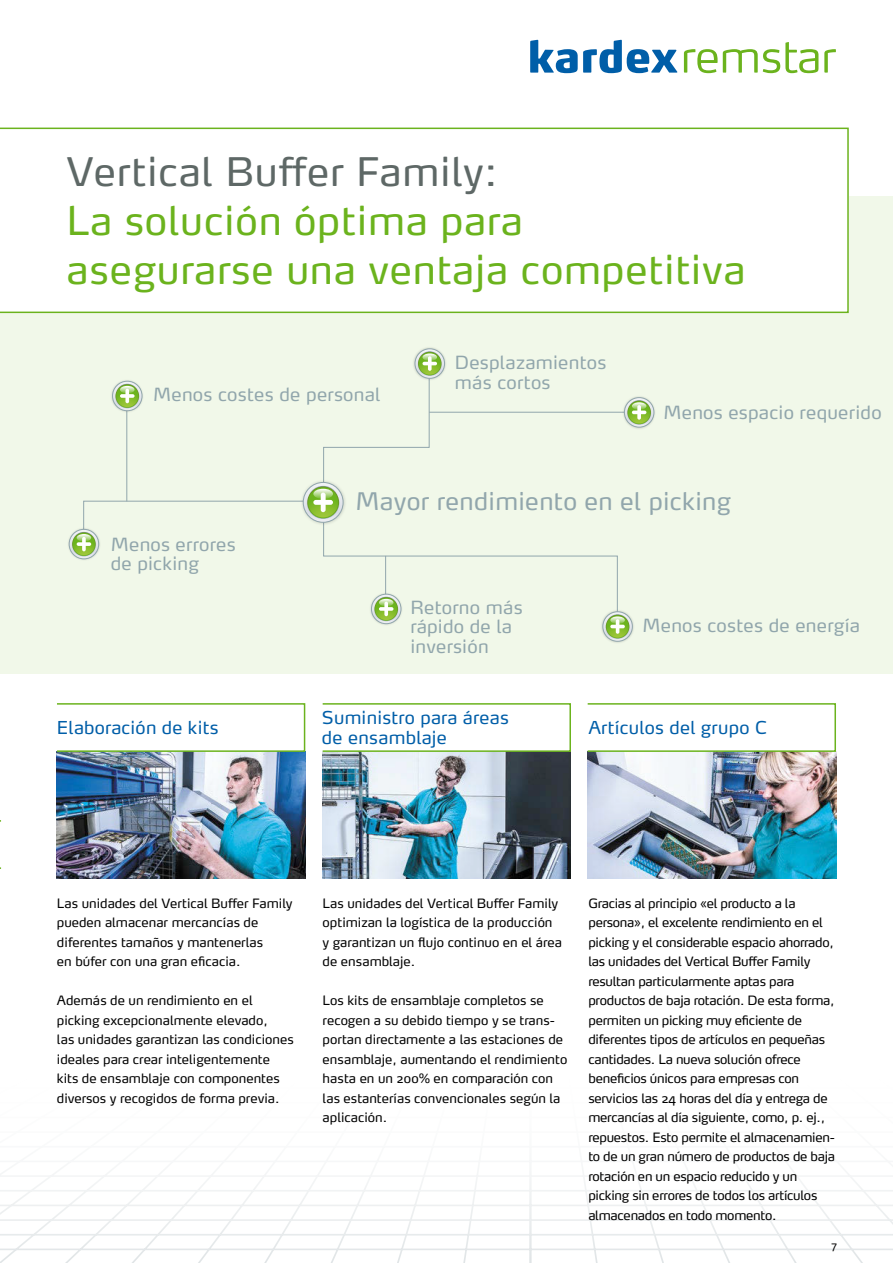
<style>
.page{position:relative;width:893px;height:1263px;background:#fff}
.page>*{position:absolute;margin:0;border:0;box-sizing:border-box;transform-origin:0 0}
.t1{font:39px/48.8px "Max Pro";letter-spacing:.02em;color:#6bb31d}
.t2{font:39px "Max Pro";letter-spacing:.02em;color:#5e6866}
.t3{font:24px "Max Pro";letter-spacing:.015em;color:#91a6ac}
.t4{font:18px/19.5px "Max Pro";letter-spacing:.015em;color:#91a6ac}
.t5{font:17.7px/19.5px "Max Pro";letter-spacing:.015em;color:#005ea8}
.t6{font:12.75px/19.5px "Max Pro";letter-spacing:-.005em;color:#000}
.t7{font:10.5px "Max Pro";color:#000}
</style>
<div class="page">
<svg style="left:0;top:1172px;width:893px;height:91px"></svg>
<svg style="left:530px;top:40px;width:147px;height:33px"></svg>
<svg style="left:684px;top:42px;width:152px;height:31px"></svg>
<div style="left:0;top:196px;width:893px;height:478px;background:#f1f8e9"></div>
<div style="left:0;top:128px;width:848px;height:184px;background:#fff"></div>
<div style="left:0;top:128px;width:849px;height:185px;border:2px solid #6bb31d"></div>
<svg style="left:323px;top:381px;width:295px;height:228px"></svg>
<hr style="left:126px;top:408px;width:1px;height:93px;background:#91a6ac">
<hr style="left:429px;top:412px;width:203px;height:1px;background:#91a6ac">
<hr style="left:385px;top:556px;width:1px;height:39px;background:#91a6ac">
<div style="left:413px;top:346px;width:34px;height:35px;background:#000;opacity:.2"></div>
<svg style="left:415px;top:349px;width:30px;height:29px"></svg>
<div style="left:415px;top:349px;width:30px;height:29px;border:1px solid #91a6ac;border-radius:50%"></div>
<div style="left:300px;top:479px;width:47px;height:47px;background:#000;opacity:.2"></div>
<svg style="left:303px;top:482px;width:40px;height:40px"></svg>
<svg style="left:307px;top:486px;width:33px;height:33px"></svg>
<svg style="left:307px;top:486px;width:32px;height:32px"></svg>
<svg style="left:308px;top:487px;width:30px;height:30px"></svg>
<div style="left:303px;top:482px;width:40px;height:40px;border:1px solid #91a6ac;border-radius:50%"></div>
<div style="left:369px;top:592px;width:35px;height:34px;background:#000;opacity:.2"></div>
<svg style="left:371px;top:594px;width:30px;height:30px"></svg>
<div style="left:371px;top:594px;width:30px;height:30px;border:1px solid #91a6ac;border-radius:50%"></div>
<div style="left:622px;top:395px;width:35px;height:35px;background:#000;opacity:.2"></div>
<svg style="left:624px;top:398px;width:30px;height:29px"></svg>
<svg style="left:627px;top:400px;width:24px;height:25px"></svg>
<svg style="left:627px;top:401px;width:24px;height:23px"></svg>
<svg style="left:628px;top:401px;width:22px;height:22px"></svg>
<svg style="left:632px;top:402px;width:14px;height:18px"></svg>
<div style="left:624px;top:397px;width:30px;height:30px;border:1px solid #91a6ac;border-radius:50%"></div>
<div style="left:600px;top:609px;width:35px;height:35px;background:#000;opacity:.2"></div>
<svg style="left:603px;top:612px;width:29px;height:29px"></svg>
<svg style="left:605px;top:614px;width:25px;height:25px"></svg>
<svg style="left:606px;top:615px;width:23px;height:23px"></svg>
<svg style="left:610px;top:616px;width:15px;height:18px"></svg>
<div style="left:603px;top:612px;width:29px;height:29px;border:1px solid #91a6ac;border-radius:50%"></div>
<div style="left:110px;top:379px;width:35px;height:34px;background:#000;opacity:.2"></div>
<svg style="left:115px;top:384px;width:25px;height:24px"></svg>
<svg style="left:115px;top:384px;width:24px;height:24px"></svg>
<svg style="left:116px;top:385px;width:22px;height:22px"></svg>
<svg style="left:113px;top:381px;width:22px;height:30px"></svg>
<div style="left:112px;top:381px;width:30px;height:30px;border:1px solid #91a6ac;border-radius:50%"></div>
<div style="left:67px;top:527px;width:34px;height:34px;background:#000;opacity:.2"></div>
<svg style="left:69px;top:489px;width:264px;height:70px"></svg>
<div style="left:69px;top:529px;width:30px;height:30px;border:1px solid #91a6ac;border-radius:50%"></div>
<img style="left:57px;top:752px;width:248px;height:127px">
<img style="left:588px;top:752px;width:248px;height:127px">
<img style="left:322px;top:752px;width:249px;height:127px">
<div style="left:56px;top:703px;width:249px;height:49px;background:#fff;border:2px solid #6bb31d"></div>
<div style="left:322px;top:703px;width:249px;height:49px;background:#fff;border:2px solid #6bb31d"></div>
<div style="left:587px;top:703px;width:249px;height:49px;background:#fff;border:2px solid #6bb31d"></div>
<h1 class="t2" style="left:66px;top:141px;width:433px">Vertical Buffer Family:</h1>
<h1 class="t1" style="left:66px;top:193px;width:681px">La solución óptima para<br>asegurarse una ventaja competitiva</h1>
<h3 class="t4" style="left:153px;top:383px;width:229px">Menos costes de personal</h3>
<h3 class="t4" style="left:455px;top:351px;width:153px">Desplazamientos más cortos</h3>
<h3 class="t4" style="left:663px;top:401px;width:220px">Menos espacio requerido</h3>
<h3 class="t4" style="left:111px;top:533px;width:127px">Menos errores de picking</h3>
<h2 class="t3" style="left:355px;top:482px;width:377px">Mayor rendimiento en el picking</h2>
<h3 class="t4" style="left:410px;top:596px;width:114px">Retorno más rápido de la inversión</h3>
<h3 class="t4" style="left:642px;top:613px;width:219px">Menos costes de energía</h3>
<h3 class="t5" style="left:57px;top:716px;width:163px">Elaboración de kits</h3>
<h3 class="t5" style="left:322px;top:707px;width:188px">Suministro para áreas de ensamblaje</h3>
<h3 class="t5" style="left:588px;top:716px;width:180px">Artículos del grupo C</h3>
<p class="t6" style="left:57px;top:892px;width:237px">Las unidades del Vertical Buffer Family pueden almacenar mercancías de diferentes tamaños y mantenerlas<br>en búfer con una gran eficacia.</p>
<p class="t6" style="left:57px;top:990px;width:238px">Además de un rendimiento en el picking excepcionalmente elevado,<br>las unidades garantizan las condiciones ideales para crear inteligentemente kits de ensamblaje con componentes diversos y recogidos de forma previa.</p>
<p class="t6" style="left:323px;top:892px;width:241px">Las unidades del Vertical Buffer Family optimizan la logística de la producción y garantizan un flujo continuo en el área de ensamblaje.</p>
<p class="t6" style="left:323px;top:990px;width:246px">Los kits de ensamblaje completos se recogen a su debido tiempo y se trans&shy;portan directamente a las estaciones de ensamblaje, aumentando el rendimiento hasta en un 200% en comparación con las estanterías convencionales según la aplicación.</p>
<p class="t6" style="left:588px;top:892px;width:248px">Gracias al principio «el producto a la persona», el excelente rendimiento en el picking y el considerable espacio ahorrado, las unidades del Vertical Buffer Family resultan particularmente aptas para productos de baja rotación. De esta forma, permiten un picking muy eficiente de diferentes tipos de artículos en pequeñas cantidades. La nueva solución ofrece beneficios únicos para empresas con servicios las 24 horas del día y entrega de mercancías al día siguiente, como, p. ej., repuestos. Esto permite el almacenamien&shy;to de un gran número de productos de baja rotación en un espacio reducido y un picking sin errores de todos los artículos almacenados en todo momento.</p>
<p class="t7" style="left:831px;top:1237px;width:7px">7</p>
</div>
